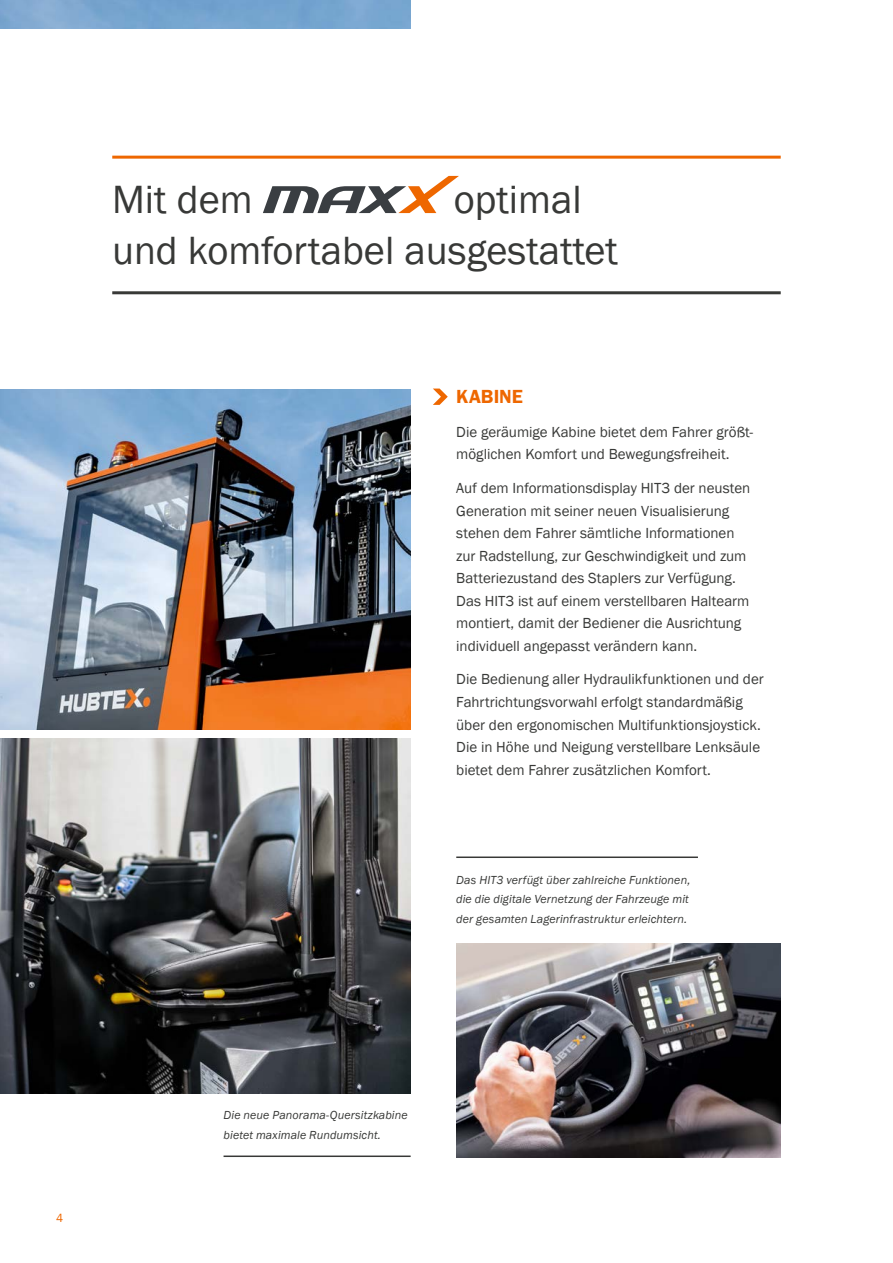
<style>
.page{position:relative;width:893px;height:1263px;background:#fff}
.page>*{position:absolute;margin:0;border:0;box-sizing:border-box;transform-origin:0 0}
.de01_Subline_Linie_2{font:40.5px/51px "Franklin Gothic";color:#383937}
.de02_Zwischensubline{font:600 19.5px "Franklin Gothic";color:#ee6700}
.de03_Fließtext{font:15px/22.5px "Franklin Gothic";color:#383937}
.de06_2_Bildunterschr{font:italic 12px/19.5px "Franklin Gothic";letter-spacing:.01em;color:#383937;text-align:justify}
.de06_3_Bildunterschr{font:italic 12px/19.5px "Franklin Gothic";letter-spacing:.01em;color:#383937}
.t1{font:12px "Franklin Gothic";color:#ee6700}
</style>
<div class="page">
<img style="left:0;top:389px;width:411px;height:340px">
<img style="left:457px;top:943px;width:324px;height:214px">
<img style="left:0;top:738px;width:411px;height:355px">
<hr style="left:112px;top:156px;width:669px;height:3px;background:#ee6700">
<hr style="left:112px;top:291px;width:669px;height:3px;background:#383937">
<svg style="left:263px;top:176px;width:196px;height:37px"></svg>
<svg style="left:433px;top:389px;width:15px;height:16px"></svg>
<hr style="left:224px;top:1155px;width:187px;height:2px;background:#383937">
<hr style="left:456px;top:856px;width:242px;height:2px;background:#383937">
<p class="de01_Subline_Linie_2" style="left:112px;top:175px;width:507px;text-indent:342px">optimal und komfortabel ausgestattet</p>
<p class="de01_Subline_Linie_2" style="left:112px;top:175px;width:142px">Mit dem</p>
<p class="de02_Zwischensubline" style="left:456px;top:385px;width:68px">KABINE</p>
<p class="de03_Fließtext" style="left:456px;top:421px;width:298px">Die geräumige Kabine bietet dem Fahrer größt&shy;möglichen Komfort und Bewegungsfreiheit.</p>
<p class="de03_Fließtext" style="left:456px;top:477px;width:296px">Auf dem Informationsdisplay HIT3 der neusten Generation mit seiner neuen Visualisierung stehen dem Fahrer sämtliche Informationen zur Radstellung, zur Geschwindigkeit und zum Batteriezustand des Staplers zur Verfügung.<br>Das HIT3 ist auf einem verstellbaren Haltearm montiert, damit der Bediener die Ausrichtung individuell angepasst verändern kann.</p>
<p class="de03_Fließtext" style="left:456px;top:668px;width:309px">Die Bedienung aller Hydraulikfunktionen und der Fahrtrichtungsvorwahl erfolgt standardmäßig über den ergonomischen Multifunktionsjoystick.<br>Die in Höhe und Neigung verstellbare Lenksäule bietet dem Fahrer zusätzlichen Komfort.</p>
<p class="de06_2_Bildunterschr" style="left:456px;top:870px;width:236px">Das HIT3 verfügt über zahlreiche Funktionen, die die digitale Vernetzung der Fahrzeuge mit der gesamten Lagerinfrastruktur erleichtern.</p>
<p class="t1" style="left:56px;top:1211px;width:9px">4</p>
<p class="de06_3_Bildunterschr" style="left:224px;top:1105px;width:186px">Die neue Panorama-Quersitzkabine bietet maximale Rundumsicht.</p>
</div>
